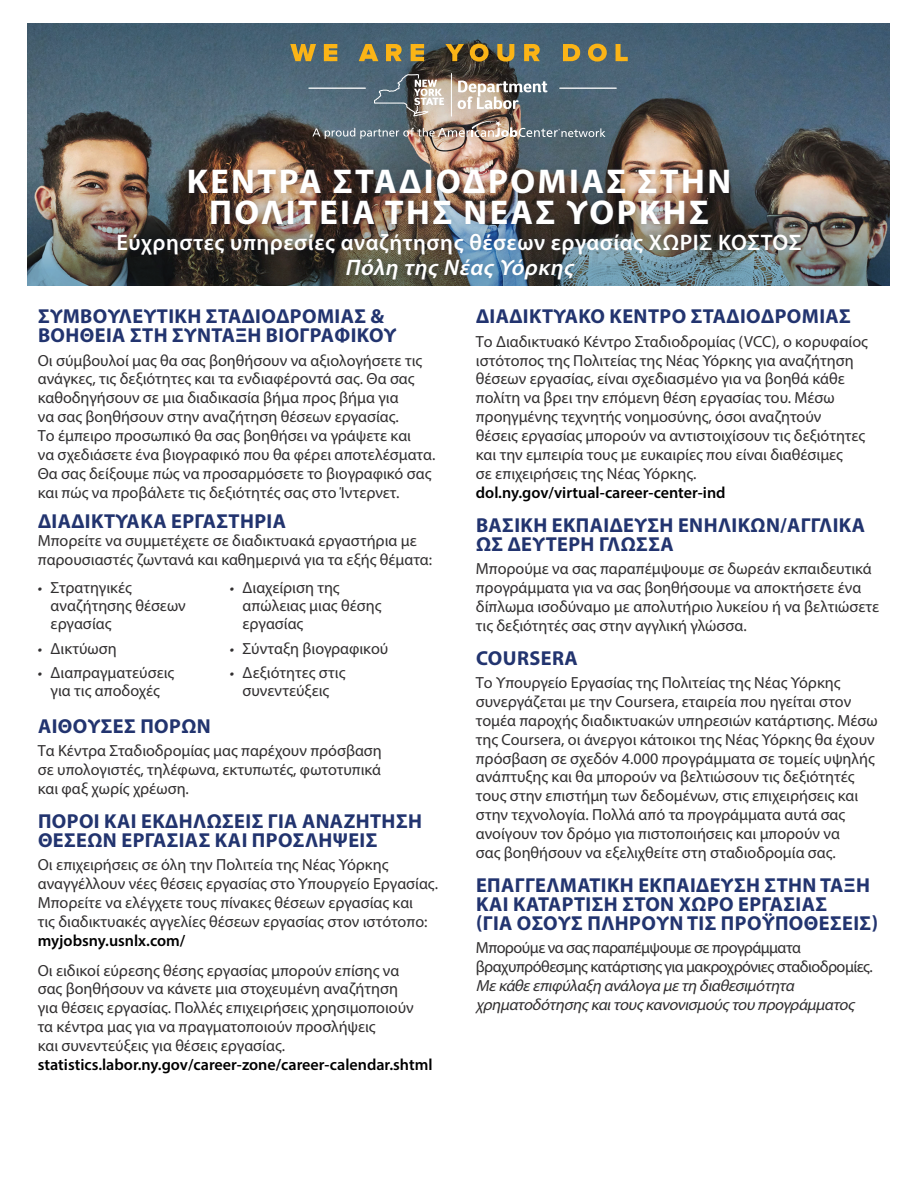
<style>
.page{position:relative;width:918px;height:1188px;background:#fff}
.page>*{position:absolute;margin:0;border:0;box-sizing:border-box;transform-origin:0 0}
.t1{font:700 34.5px/31.5px "Myriad Pro";letter-spacing:.07em;color:#fff;text-align:center}
.t2{font:600 22.5px "Myriad Pro";letter-spacing:.025em;color:#fff}
.t3{font:italic 600 22.5px "Myriad Pro";color:#fff}
.t4{font:700 20.25px/18.9px "Myriad Pro";letter-spacing:.02em;color:#22346f}
.t5{font:16.2px/18.9px "Myriad Pro";color:#312f30}
.t6{font:600 16.2px "Myriad Pro";color:#000}
.t7{font:16.2px/18.9px "Myriad Pro";letter-spacing:-.03em;color:#312f30}
.t8{font:italic 16.2px/18.9px "Myriad Pro";color:#312f30}
.s1{font-family:"Proxima Nova";font-weight:300;font-style:italic}
</style>
<div class="page">
<img style="left:27px;top:154px;width:863px;height:25px">
<svg style="left:27px;top:24px;width:863px;height:130px;background:#4e606d"></svg>
<img style="left:27px;top:179px;width:863px;height:107px">
<hr style="left:559px;top:88px;width:58px;height:1px;background:#fff">
<hr style="left:308px;top:88px;width:58px;height:1px;background:#fff">
<svg style="left:290px;top:44px;width:26px;height:17px"></svg>
<svg style="left:324px;top:44px;width:13px;height:17px"></svg>
<svg style="left:359px;top:44px;width:19px;height:17px"></svg>
<svg style="left:386px;top:44px;width:16px;height:17px"></svg>
<svg style="left:411px;top:44px;width:13px;height:17px"></svg>
<svg style="left:445px;top:44px;width:19px;height:17px"></svg>
<svg style="left:470px;top:44px;width:19px;height:18px"></svg>
<svg style="left:497px;top:44px;width:17px;height:18px"></svg>
<svg style="left:524px;top:44px;width:16px;height:17px"></svg>
<svg style="left:563px;top:44px;width:17px;height:17px"></svg>
<svg style="left:588px;top:44px;width:19px;height:18px"></svg>
<svg style="left:616px;top:44px;width:12px;height:17px"></svg>
<hr style="left:451px;top:73px;width:1px;height:44px;background:#fff">
<img style="left:312px;top:74px;width:294px;height:65px">
<div style="left:112px;top:163px;width:695px;height:122px;background:#002953;opacity:.2"></div>
<h1 class="t1" style="left:187px;top:164px;width:546px">ΚΈΝΤΡΑ ΣΤΑΔΙΟΔΡΟΜΊΑΣ ΣΤΗΝ<br>ΠΟΛΙΤΕΊΑ ΤΗΣ ΝΈΑΣ ΥΌΡΚΗΣ</h1>
<h2 class="t2" style="left:116px;top:228px;width:687px">Εύχρηστες υπηρεσίες αναζήτησης θέσεων εργασίας ΧΩΡΙΣ ΚΟΣΤΟΣ</h2>
<h2 class="t3" style="left:345px;top:253px;width:235px">Πόλη της Νέας Υόρκης</h2>
<p class="t4" style="left:38px;top:307px;width:360px">ΣΥΜΒΟΥΛΕΥΤΙΚΗ ΣΤΑΔΙΟΔΡΟΜΙΑΣ &amp;<br>ΒΟΗΘΕΙΑ ΣΤΗ ΣΥΝΤΑΞΗ ΒΙΟΓΡΑΦΙΚΟΥ</p>
<p class="t5" style="left:38px;top:350px;width:399px">Οι σύμβουλοί μας θα σας βοηθήσουν να αξιολογήσετε τις ανάγκες, τις δεξιότητες και τα ενδιαφέροντά σας. Θα σας καθοδηγήσουν σε μια διαδικασία βήμα προς βήμα για<br>να σας βοηθήσουν στην αναζήτηση θέσεων εργασίας.<br>Το έμπειρο προσωπικό θα σας βοηθήσει να γράψετε και<br>να σχεδιάσετε ένα βιογραφικό που θα φέρει αποτελέσματα.<br>Θα σας δείξουμε πώς να προσαρμόσετε το βιογραφικό σας και πώς να προβάλετε τις δεξιότητές σας στο Ίντερνετ.</p>
<p class="t4" style="left:38px;top:511px;width:250px">ΔΙΑΔΙΚΤΥΑΚΑ ΕΡΓΑΣΤΗΡΙΑ</p>
<p class="t5" style="left:38px;top:531px;width:396px">Μπορείτε να συμμετέχετε σε διαδικτυακά εργαστήρια με παρουσιαστές ζωντανά και καθημερινά για τα εξής θέματα:</p>
<p class="t4" style="left:476px;top:307px;width:376px">ΔΙΑΔΙΚΤΥΑΚΟ ΚΕΝΤΡΟ ΣΤΑΔΙΟΔΡΟΜΙΑΣ</p>
<p class="t5" style="left:476px;top:332px;width:394px">Το Διαδικτυακό Κέντρο Σταδιοδρομίας (VCC), o κορυφαίος ιστότοπος της Πολιτείας της Νέας Υόρκης για αναζήτηση θέσεων εργασίας, είναι σχεδιασμένο για να βοηθά κάθε πολίτη να βρει την επόμενη θέση εργασίας του. Μέσω προηγμένης τεχνητής νοημοσύνης, όσοι αναζητούν<br>θέσεις εργασίας μπορούν να αντιστοιχίσουν τις δεξιότητες και την εμπειρία τους με ευκαιρίες που είναι διαθέσιμες<br>σε επιχειρήσεις της Νέας Υόρκης.</p>
<p class="t6" style="left:476px;top:482px;width:251px">dol.ny.gov/virtual-career-center-ind</p>
<p class="t4" style="left:476px;top:515px;width:391px">ΒΑΣΙΚΗ ΕΚΠΑΙΔΕΥΣΗ ΕΝΗΛΙΚΩΝ/ΑΓΓΛΙΚΑ<br>ΩΣ ΔΕΥΤΕΡΗ ΓΛΩΣΣΑ</p>
<p class="t5" style="left:476px;top:559px;width:405px">Μπορούμε να σας παραπέμψουμε σε δωρεάν εκπαιδευτικά προγράμματα για να σας βοηθήσουμε να αποκτήσετε ένα δίπλωμα ισοδύναμο με απολυτήριο λυκείου ή να βελτιώσετε τις δεξιότητές σας στην αγγλική γλώσσα.</p>
<p class="t4" style="left:476px;top:648px;width:103px">COURSERA</p>
<p class="t5" style="left:476px;top:673px;width:403px">Το Υπουργείο Εργασίας της Πολιτείας της Νέας Υόρκης συνεργάζεται με την Coursera, εταιρεία που ηγείται στον τομέα παροχής διαδικτυακών υπηρεσιών κατάρτισης. Μέσω της Coursera, οι άνεργοι κάτοικοι της Νέας Υόρκης θα έχουν πρόσβαση σε σχεδόν 4.000 προγράμματα σε τομείς υψηλής ανάπτυξης και θα μπορούν να βελτιώσουν τις δεξιότητές τους στην επιστήμη των δεδομένων, στις επιχειρήσεις και στην τεχνολογία. Πολλά από τα προγράμματα αυτά σας ανοίγουν τον δρόμο για πιστοποιήσεις και μπορούν να<br>σας βοηθήσουν να εξελιχθείτε στη σταδιοδρομία σας.</p>
<p class="t4" style="left:476px;top:875px;width:403px">ΕΠΑΓΓΕΛΜΑΤΙΚΗ ΕΚΠΑΙΔΕΥΣΗ ΣΤΗΝ ΤΑΞΗ<br>ΚΑΙ ΚΑΤΑΡΤΙΣΗ ΣΤΟΝ ΧΩΡΟ ΕΡΓΑΣΙΑΣ<br>(ΓΙΑ ΟΣΟΥΣ ΠΛΗΡΟΥΝ ΤΙΣ ΠΡΟΫΠΟΘΕΣΕΙΣ)</p>
<p class="t7" style="left:476px;top:938px;width:399px">Μπορούμε να σας παραπέμψουμε σε προγράμματα βραχυπρόθεσμης κατάρτισης για μακροχρόνιες σταδιοδρομίες.</p>
<p class="t8" style="left:476px;top:976px;width:383px">Μεκάθεεπιφύλαξη ανάλογα μετη διαθεσιμότητα χρηματοδότησηςκαιτουςκανονισμούςτου προγράμματος</p>
<p class="t5" style="left:243px;top:578px;width:140px;line-height:18px;text-indent:-13px"><span class="s1">•</span> Διαχείριση της απώλειας μιας θέσης εργασίας</p>
<p class="t5" style="left:229px;top:638px;width:161px"><span class="s1">•</span> Σύνταξη βιογραφικού</p>
<p class="t5" style="left:229px;top:664px;width:118px;line-height:18px;text-align:center"><span class="s1">•</span> Δεξιότητες στις συνεντεύξεις</p>
<p class="t5" style="left:51px;top:578px;width:137px;line-height:18px;text-indent:-13px"><span class="s1">•</span> Στρατηγικές αναζήτησης θέσεων εργασίας</p>
<p class="t5" style="left:37px;top:638px;width:81px"><span class="s1">•</span> Δικτύωση</p>
<p class="t5" style="left:37px;top:664px;width:139px;line-height:18px;text-align:center"><span class="s1">•</span> Διαπραγματεύσεις για τις αποδοχές</p>
<p class="t4" style="left:38px;top:716px;width:174px">ΑΙΘΟΥΣΕΣ ΠΟΡΩΝ</p>
<p class="t5" style="left:38px;top:741px;width:346px;text-align:justify">Τα Κέντρα Σταδιοδρομίας μας παρέχουν πρόσβαση σε υπολογιστές, τηλέφωνα, εκτυπωτές, φωτοτυπικά και φαξ χωρίς χρέωση.</p>
<p class="t4" style="left:38px;top:811px;width:386px">ΠΟΡΟΙ ΚΑΙ ΕΚΔΗΛΩΣΕΙΣ ΓΙΑ ΑΝΑΖΗΤΗΣΗ<br>ΘΕΣΕΩΝ ΕΡΓΑΣΙΑΣ ΚΑΙ ΠΡΟΣΛΗΨΕΙΣ</p>
<p class="t5" style="left:38px;top:855px;width:402px">Οι επιχειρήσεις σε όλη την Πολιτεία της Νέας Υόρκης αναγγέλλουν νέες θέσεις εργασίας στο Υπουργείο Εργασίας.<br>Μπορείτε να ελέγχετε τους πίνακες θέσεων εργασίας και<br>τις διαδικτυακές αγγελίες θέσεων εργασίας στον ιστότοπο:</p>
<p class="t6" style="left:38px;top:930px;width:149px">myjobsny.usnlx.com/</p>
<p class="t5" style="left:38px;top:960px;width:378px">Οι ειδικοί εύρεσης θέσης εργασίας μπορούν επίσης να σας βοηθήσουν να κάνετε μια στοχευμένη αναζήτηση για θέσεις εργασίας. Πολλές επιχειρήσεις χρησιμοποιούν τα κέντρα μας για να πραγματοποιούν προσλήψεις<br>και συνεντεύξεις για θέσεις εργασίας.</p>
<p class="t6" style="left:38px;top:1054px;width:396px">statistics.labor.ny.gov/career-zone/career-calendar.shtml</p>
</div>
